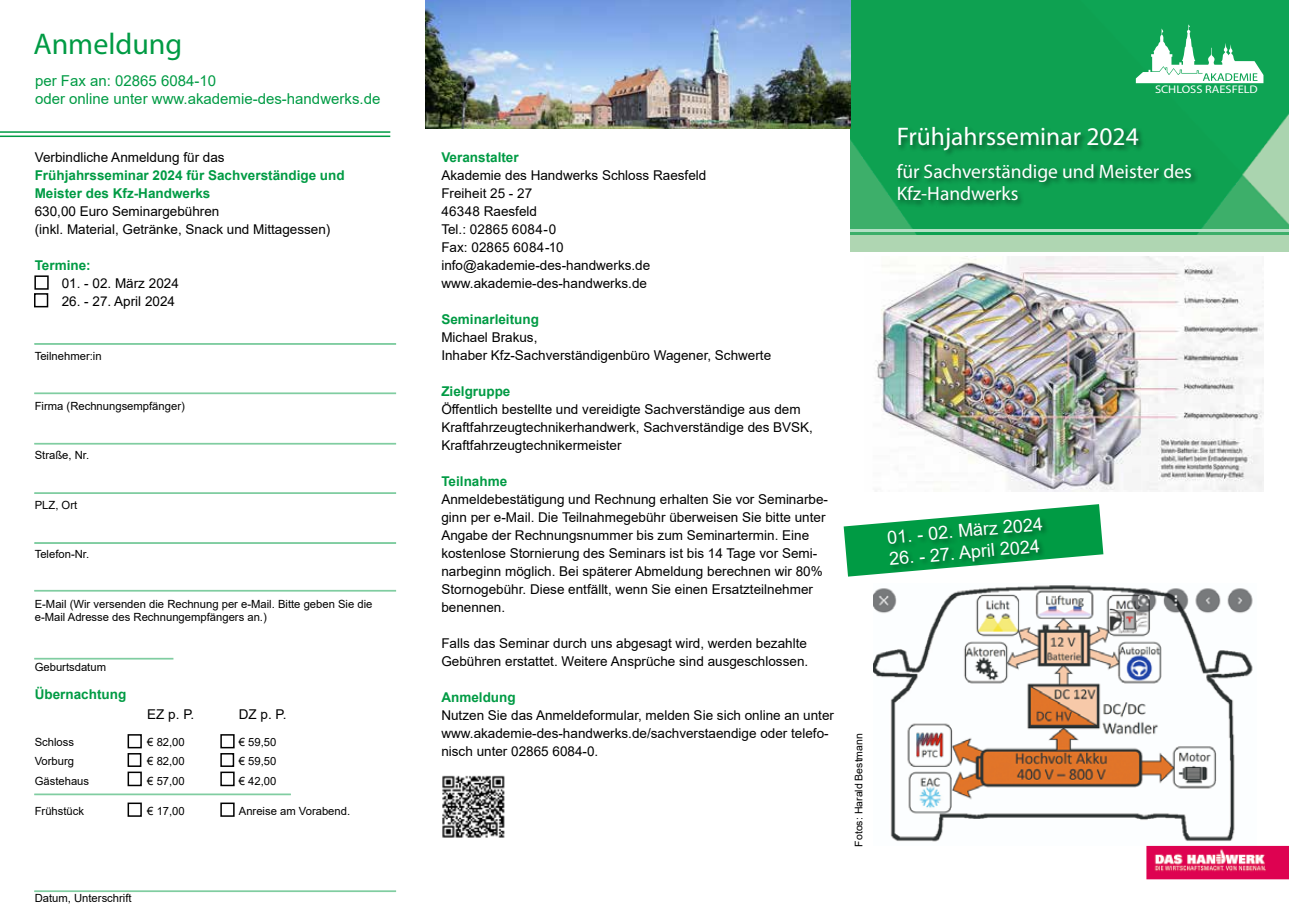
<style>
.page{position:relative;width:1289px;height:919px;background:#fff}
.page>*{position:absolute;margin:0;border:0;box-sizing:border-box;transform-origin:0 0}
.t1{font:30px "Myriad Pro";color:#009b44}
.t2{font:25.5px "Myriad Pro";color:#fff}
.t3{font:19.5px/22.5px "Myriad Pro";color:#fff}
.t4{font:18px "Arial";color:#fff}
.t5{font:15px/18px "Arial";color:#009b44}
.t6{font:13.5px/18px "Arial";color:#000}
.t7{font:700 13.5px/18px "Arial";color:#009b44}
.t8{font:11.25px/13.5px "Arial";color:#000}
.t9{font:11.1px "Myriad Pro";color:#fff;scale:1.12 1}
.t10{font:10.5px "Arial";color:#000}
</style>
<div class="page">
<img style="left:873px;top:585px;width:380px;height:257px">
<img style="left:850px;top:0;width:438px;height:235px">
<div style="left:895px;top:126px;width:303px;height:82px;background:#000;opacity:.45"></div>
<svg style="left:1135px;top:24px;width:128px;height:59px"></svg>
<div style="left:850px;top:235px;width:438px;height:17px;background:#afd6b2"></div>
<hr style="left:850px;top:229px;width:438px;height:2px;background:#b3dfc4">
<img style="left:425px;top:0;width:425px;height:128px">
<div style="left:128px;top:734px;width:14px;height:14px;border:2px solid #000"></div>
<div style="left:128px;top:753px;width:13px;height:13px;border:2px solid #000"></div>
<div style="left:128px;top:771px;width:14px;height:15px;border:2px solid #000"></div>
<div style="left:128px;top:802px;width:14px;height:14px;border:2px solid #000"></div>
<div style="left:34px;top:275px;width:15px;height:15px;border:2px solid #000"></div>
<div style="left:220px;top:734px;width:15px;height:14px;border:2px solid #000"></div>
<div style="left:220px;top:753px;width:14px;height:13px;border:2px solid #000"></div>
<div style="left:220px;top:771px;width:15px;height:15px;border:2px solid #000"></div>
<div style="left:220px;top:802px;width:15px;height:14px;border:2px solid #000"></div>
<hr style="left:0;top:131px;width:390px;height:2px;background:#009b44">
<hr style="left:0;top:135px;width:390px;height:2px;background:#009b44">
<div style="left:1147px;top:846px;width:141px;height:32px;background:#de0251"></div>
<img style="left:1154px;top:849px;width:112px;height:23px">
<div style="left:1146px;top:845px;width:142px;height:34px;border:2px solid #de0251"></div>
<div style="left:34px;top:293px;width:14px;height:14px;border:2px solid #000"></div>
<img style="left:442px;top:775px;width:63px;height:63px">
<img style="left:875px;top:257px;width:387px;height:235px">
<svg style="left:843px;top:504px;width:260px;height:72px"></svg>
<div style="left:886px;top:516px;width:163px;height:56px;background:#000;opacity:.37"></div>
<h1 class="t1" style="left:33px;top:26px;width:150px">Anmeldung</h1>
<p class="t5" style="left:35px;top:71px;width:347px">per Fax an: 02865 6084-10<br>oder online unter www.akademie-des-handwerks.de</p>
<p class="t6" style="left:35px;top:148px;width:191px">Verbindliche Anmeldung für das</p>
<p class="t7" style="left:35px;top:166px;width:311px">Frühjahrsseminar 2024 für Sachverständige und<br>Meister des Kfz-Handwerks</p>
<p class="t6" style="left:35px;top:202px;width:297px">630,00 Euro Seminargebühren<br>(inkl. Material, Getränke, Snack und Mittagessen)</p>
<p class="t7" style="left:35px;top:256px;width:58px">Termine:</p>
<p class="t6" style="left:62px;top:274px;width:119px">01. - 02. März 2024</p>
<p class="t6" style="left:62px;top:292px;width:115px">26. - 27. April 2024</p>
<p class="t8" style="left:35px;top:349px;width:68px">Teilnehmer:in</p>
<p class="t8" style="left:35px;top:399px;width:152px">Firma (Rechnungsempfänger)</p>
<p class="t8" style="left:35px;top:448px;width:56px">Straße, Nr.</p>
<p class="t8" style="left:35px;top:498px;width:44px">PLZ, Ort</p>
<p class="t8" style="left:35px;top:547px;width:56px">Telefon-Nr.</p>
<p class="t8" style="left:35px;top:597px;width:339px">E-Mail (Wir versenden die Rechnung per e-Mail. Bitte geben Sie die e-Mail Adresse des Rechnungempfängers an.)</p>
<p class="t8" style="left:35px;top:660px;width:73px">Geburtsdatum</p>
<p class="t7" style="left:35px;top:685px;width:93px">Übernachtung</p>
<p class="t6" style="left:147px;top:704px;width:49px">EZ p. P.</p>
<p class="t6" style="left:239px;top:704px;width:49px">DZ p. P.</p>
<p class="t8" style="left:35px;top:735px;width:41px">Schloss</p>
<p class="t8" style="left:147px;top:735px;width:39px">€ 82,00</p>
<p class="t8" style="left:239px;top:735px;width:39px">€ 59,50</p>
<p class="t8" style="left:35px;top:754px;width:41px">Vorburg</p>
<p class="t8" style="left:147px;top:754px;width:39px">€ 82,00</p>
<p class="t8" style="left:239px;top:754px;width:39px">€ 59,50</p>
<p class="t8" style="left:35px;top:774px;width:56px">Gästehaus</p>
<p class="t8" style="left:147px;top:774px;width:39px">€ 57,00</p>
<p class="t8" style="left:239px;top:774px;width:39px">€ 42,00</p>
<p class="t8" style="left:35px;top:804px;width:51px">Frühstück</p>
<p class="t8" style="left:147px;top:804px;width:39px">€ 17,00</p>
<p class="t8" style="left:239px;top:804px;width:113px">Anreise am Vorabend.</p>
<p class="t8" style="left:35px;top:891px;width:98px">Datum, Unterschrift</p>
<p class="t7" style="left:441px;top:148px;width:79px">Veranstalter</p>
<p class="t6" style="left:441px;top:166px;width:266px">Akademie des Handwerks Schloss Raesfeld<br>Freiheit 25 - 27<br>46348 Raesfeld<br>Tel.: 02865 6084-0<br>Fax: 02865 6084-10 info@akademie-des-handwerks.de www.akademie-des-handwerks.de</p>
<p class="t7" style="left:441px;top:310px;width:99px">Seminarleitung</p>
<p class="t6" style="left:441px;top:328px;width:331px">Michael Brakus,<br>Inhaber Kfz-Sachverständigenbüro Wagener, Schwerte</p>
<p class="t7" style="left:441px;top:382px;width:71px">Zielgruppe</p>
<p class="t6" style="left:441px;top:400px;width:373px">Öffentlich bestellte und vereidigte Sachverständige aus dem<br>Kraftfahrzeugtechnikerhandwerk, Sachverständige des BVSK,<br>Kraftfahrzeugtechnikermeister</p>
<p class="t7" style="left:441px;top:472px;width:67px">Teilnahme</p>
<p class="t6" style="left:441px;top:490px;width:388px">Anmeldebestätigung und Rechnung erhalten Sie vor Seminarbe&shy;ginn per e-Mail. Die Teilnahmegebühr überweisen Sie bitte unter Angabe der Rechnungsnummer bis zum Seminartermin. Eine kostenlose Stornierung des Seminars ist bis 14 Tage vor Semi&shy;narbeginn möglich. Bei späterer Abmeldung berechnen wir 80% Stornogebühr. Diese entfällt, wenn Sie einen Ersatzteilnehmer benennen.</p>
<p class="t6" style="left:441px;top:634px;width:368px">Falls das Seminar durch uns abgesagt wird, werden bezahlte<br>Gebühren erstattet. Weitere Ansprüche sind ausgeschlossen.</p>
<p class="t7" style="left:441px;top:688px;width:76px">Anmeldung</p>
<p class="t6" style="left:441px;top:706px;width:394px">Nutzen Sie das Anmeldeformular, melden Sie sich online an unter www.akademie-des-handwerks.de/sachverstaendige oder telefo&shy;nisch unter 02865 6084-0.</p>
<p class="t10" style="left:851px;top:846px;width:115px;rotate:-90deg">Fotos: Harald Bestmann</p>
<p class="t9" style="left:1154px;top:82px;width:93px">SCHLOSS RAESFELD</p>
<h2 class="t2" style="left:896px;top:121px;width:243px">Frühjahrsseminar 2024</h2>
<h3 class="t3" style="left:896px;top:160px;width:297px">für Sachverständige und Meister des<br>Kfz-Handwerks</h3>
<h3 class="t4" style="left:886px;top:525px;width:158px;rotate:-5deg">01. - 02. März 2024</h3>
<h3 class="t4" style="left:888px;top:546px;width:153px;rotate:-5deg">26. - 27. April 2024</h3>
</div>
